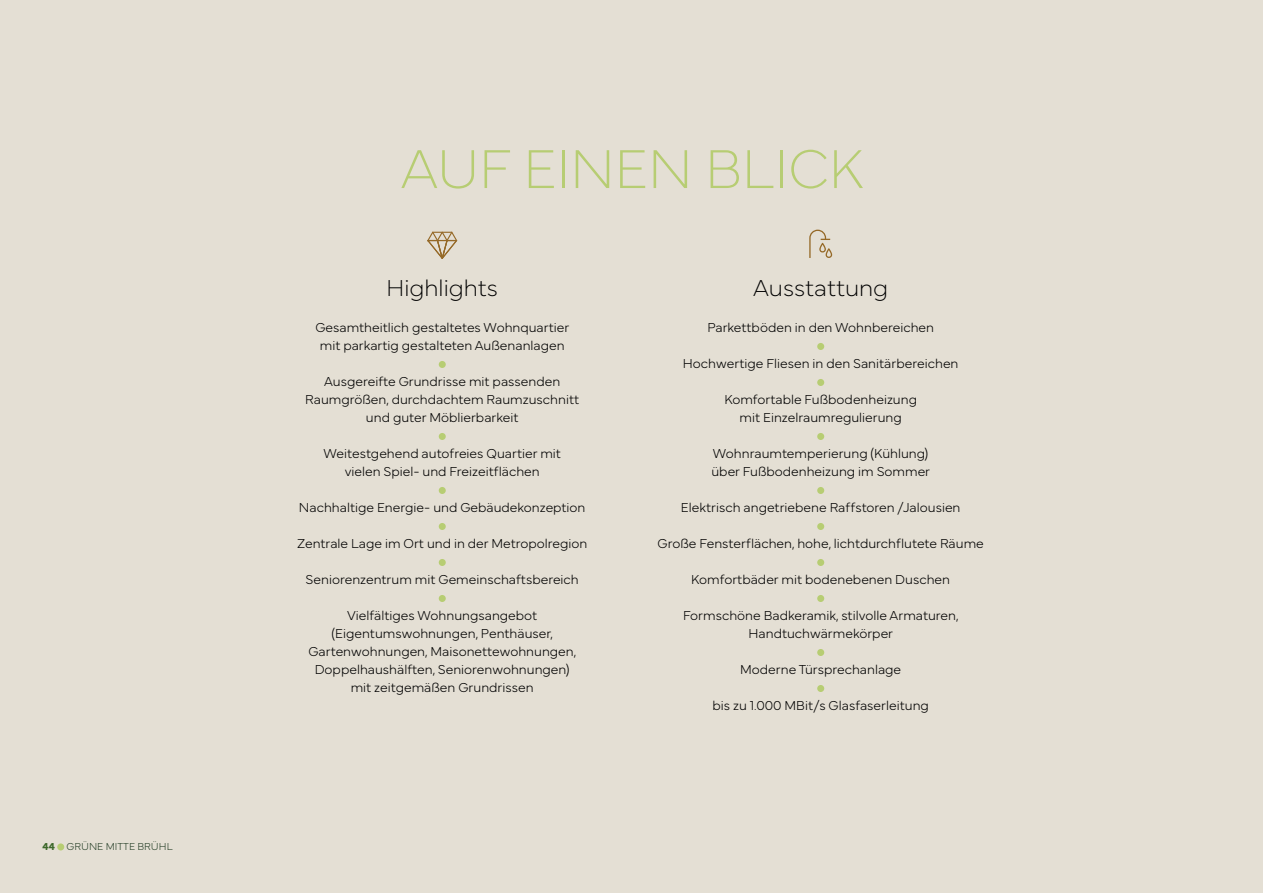
<style>
.page{position:relative;width:1263px;height:893px;background:#e4dfd4}
.page>*{position:absolute;margin:0;border:0;box-sizing:border-box;transform-origin:0 0}
.t1{font:57px "Mundial Hair";color:#b7cd73}
.t2{font:24px "Mundial Hair";color:#000}
.t3{font:100 13.5px/18px "Mundial";color:#000;text-align:center}
.t4{font:100 10.5px "Mundial";color:#263f28}
.s1{font-weight:700;color:#3e692c}
</style>
<div class="page">
<div style="left:57px;top:843px;width:7px;height:7px;background:#b7cd73;border-radius:50%"></div>
<div style="left:439px;top:361px;width:7px;height:7px;background:#b7cd73;border-radius:50%"></div>
<div style="left:439px;top:433px;width:7px;height:7px;background:#b7cd73;border-radius:50%"></div>
<div style="left:439px;top:487px;width:7px;height:7px;background:#b7cd73;border-radius:50%"></div>
<div style="left:439px;top:523px;width:7px;height:7px;background:#b7cd73;border-radius:50%"></div>
<div style="left:439px;top:559px;width:7px;height:7px;background:#b7cd73;border-radius:50%"></div>
<div style="left:439px;top:595px;width:7px;height:7px;background:#b7cd73;border-radius:50%"></div>
<svg style="left:427px;top:232px;width:30px;height:27px"></svg>
<div style="left:817px;top:343px;width:7px;height:7px;background:#b7cd73;border-radius:50%"></div>
<div style="left:817px;top:379px;width:7px;height:7px;background:#b7cd73;border-radius:50%"></div>
<div style="left:817px;top:433px;width:7px;height:7px;background:#b7cd73;border-radius:50%"></div>
<div style="left:817px;top:487px;width:7px;height:7px;background:#b7cd73;border-radius:50%"></div>
<div style="left:817px;top:523px;width:7px;height:7px;background:#b7cd73;border-radius:50%"></div>
<div style="left:817px;top:559px;width:7px;height:7px;background:#b7cd73;border-radius:50%"></div>
<div style="left:817px;top:595px;width:7px;height:7px;background:#b7cd73;border-radius:50%"></div>
<div style="left:817px;top:649px;width:7px;height:7px;background:#b7cd73;border-radius:50%"></div>
<div style="left:817px;top:685px;width:7px;height:7px;background:#b7cd73;border-radius:50%"></div>
<svg style="left:809px;top:230px;width:23px;height:28px"></svg>
<p class="t4" style="left:43px;top:839px;width:132px"><span class="s1">44</span> GRÜNE MITTE BRÜHL</p>
<h1 class="t1" style="left:401px;top:124px;width:464px">AUF EINEN BLICK</h1>
<h2 class="t2" style="left:386px;top:269px;width:113px">Highlights</h2>
<p class="t3" style="left:315px;top:317px;width:256px">Gesamtheitlich gestaltetes Wohnquartier mit parkartig gestalteten Außenanlagen</p>
<p class="t3" style="left:305px;top:371px;width:275px">Ausgereifte Grundrisse mit passenden<br>Raumgrößen, durchdachtem Raumzuschnitt und guter Möblierbarkeit</p>
<p class="t3" style="left:323px;top:443px;width:239px">Weitestgehend autofreies Quartier mit vielen Spiel- und Freizeitflächen</p>
<p class="t3" style="left:299px;top:497px;width:288px">Nachhaltige Energie- und Gebäudekonzeption</p>
<p class="t3" style="left:297px;top:533px;width:292px">Zentrale Lage im Ort und in der Metropolregion</p>
<p class="t3" style="left:306px;top:569px;width:275px">Seniorenzentrum mit Gemeinschaftsbereich</p>
<p class="t3" style="left:308px;top:605px;width:270px">Vielfältiges Wohnungsangebot (Eigentumswohnungen, Penthäuser, Gartenwohnungen, Maisonettewohnungen, Doppelhaushälften, Seniorenwohnungen) mit zeitgemäßen Grundrissen</p>
<h2 class="t2" style="left:753px;top:269px;width:137px">Ausstattung</h2>
<p class="t3" style="left:707px;top:317px;width:228px">Parkettböden in den Wohnbereichen</p>
<p class="t3" style="left:683px;top:353px;width:277px">Hochwertige Fliesen in den Sanitärbereichen</p>
<p class="t3" style="left:724px;top:389px;width:194px">Komfortable Fußbodenheizung mit Einzelraumregulierung</p>
<p class="t3" style="left:711px;top:443px;width:220px;text-align:left">Wohnraumtemperierung (Kühlung) über Fußbodenheizung im Sommer</p>
<p class="t3" style="left:681px;top:497px;width:281px">Elektrisch angetriebene Raffstoren /Jalousien</p>
<p class="t3" style="left:658px;top:533px;width:328px">Große Fensterflächen, hohe, lichtdurchflutete Räume</p>
<p class="t3" style="left:691px;top:569px;width:260px">Komfortbäder mit bodenebenen Duschen</p>
<p class="t3" style="left:683px;top:605px;width:277px">Formschöne Badkeramik, stilvolle Armaturen,<br>Handtuchwärmekörper</p>
<p class="t3" style="left:740px;top:659px;width:163px">Moderne Türsprechanlage</p>
<p class="t3" style="left:712px;top:695px;width:218px">bis zu 1.000 MBit/s Glasfaserleitung</p>
</div>
